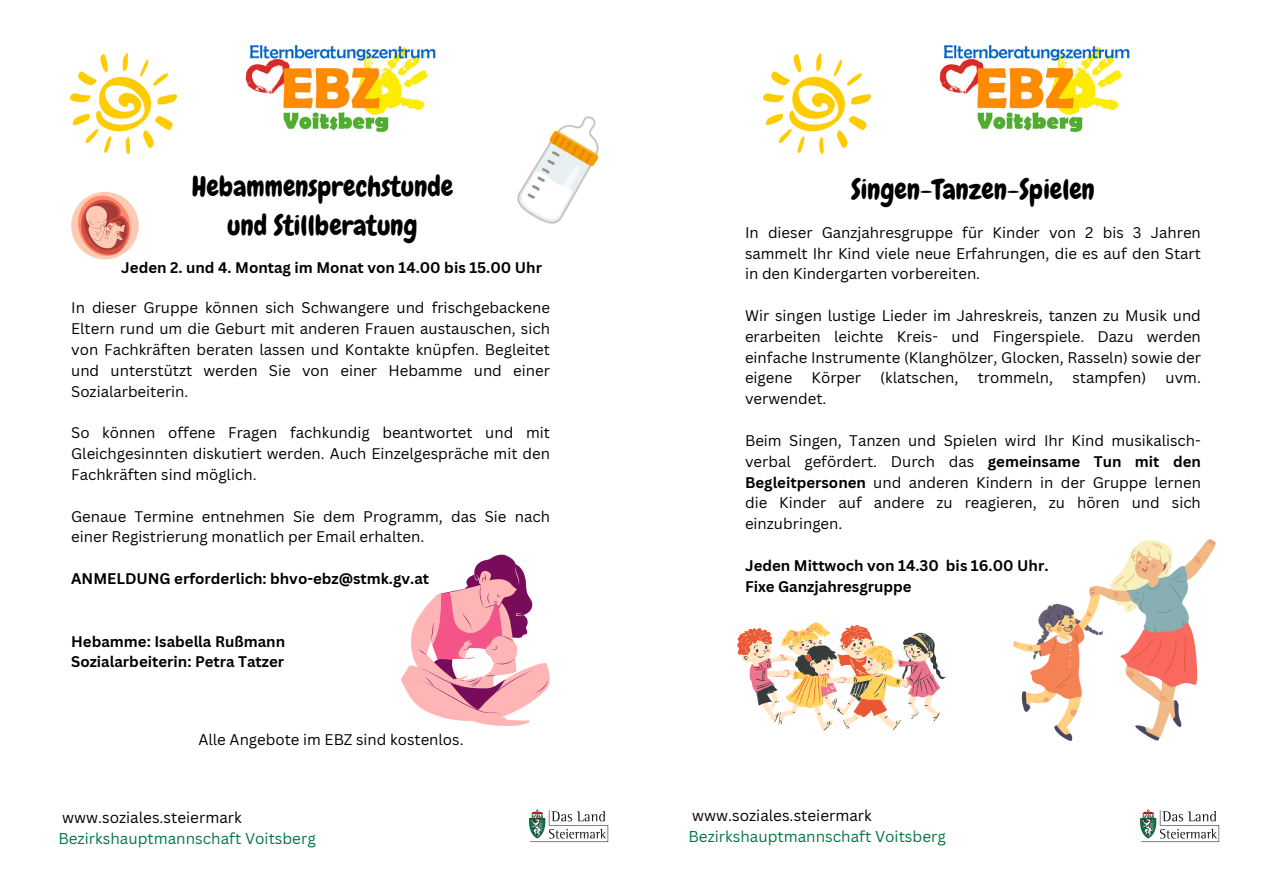
<style>
.page{position:relative;width:1263px;height:893px;background:#fff}
.page>*{position:absolute;margin:0;border:0;box-sizing:border-box;transform-origin:0 0}
.t1{font:27.75px/38.8px "Chewy";color:#000;text-align:center}
.t2{font:15.23px "Canva Sans";color:#047644}
.t3{font:15.23px "Canva Sans";color:#000}
.t4{font:15px/20.9px "Canva Sans";color:#000;text-align:justify}
.t5{font:700 15px/20.9px "Canva Sans";color:#000}
.s1{font-weight:700}
</style>
<div class="page">
<img style="left:245px;top:45px;width:191px;height:88px">
<img style="left:70px;top:54px;width:107px;height:99px">
<img style="left:939px;top:45px;width:191px;height:88px">
<img style="left:764px;top:54px;width:107px;height:99px">
<img style="left:529px;top:809px;width:80px;height:34px">
<img style="left:1140px;top:809px;width:80px;height:34px">
<div style="left:71px;top:192px;width:68px;height:67px;background:#ffcab3;border-radius:50%"></div>
<svg style="left:75px;top:192px;width:59px;height:67px"></svg>
<svg style="left:401px;top:554px;width:149px;height:172px"></svg>
<img style="left:518px;top:117px;width:81px;height:106px">
<svg style="left:737px;top:622px;width:209px;height:109px"></svg>
<img style="left:1013px;top:539px;width:202px;height:202px">
<p class="t1" style="left:192px;top:167px;width:263px">Hebammensprechstunde und Stillberatung</p>
<p class="t1" style="left:851px;top:170px;width:245px">Singen-Tanzen-Spielen</p>
<p class="t5" style="left:121px;top:257px;width:422px">Jeden 2. und 4. Montag im Monat von 14.00 bis 15.00 Uhr</p>
<h1 class="t4" style="left:71px;top:297px;width:480px">In dieser Gruppe können sich Schwangere und frischgebackene Eltern rund um die Geburt mit anderen Frauen austauschen, sich von Fachkräften beraten lassen und Kontakte knüpfen. Begleitet und unterstützt werden Sie von einer Hebamme und einer Sozialarbeiterin.</h1>
<p class="t4" style="left:71px;top:422px;width:480px">So können offene Fragen fachkundig beantwortet und mit Gleichgesinnten diskutiert werden. Auch Einzelgespräche mit den Fachkräften sind möglich.</p>
<h2 class="t4" style="left:71px;top:505px;width:480px">Genaue Termine entnehmen Sie dem Programm, das Sie nach einer Registrierung monatlich per Email erhalten.</h2>
<p class="t5" style="left:71px;top:568px;width:359px">ANMELDUNG erforderlich: bhvo-ebz@stmk.gv.at</p>
<p class="t4" style="left:745px;top:221px;width:457px">In dieser Ganzjahresgruppe für Kinder von 2 bis 3 Jahren sammelt Ihr Kind viele neue Erfahrungen, die es auf den Start in den Kindergarten vorbereiten.</p>
<p class="t4" style="left:745px;top:305px;width:457px">Wir singen lustige Lieder im Jahreskreis, tanzen zu Musik und erarbeiten leichte Kreis- und Fingerspiele. Dazu werden einfache Instrumente (Klanghölzer, Glocken, Rasseln) sowie der eigene</p>
<p class="t4" style="left:812px;top:367px;width:51px">Körper</p>
<p class="t4" style="left:880px;top:367px;width:80px">(klatschen,</p>
<p class="t4" style="left:978px;top:367px;width:77px">trommeln,</p>
<p class="t4" style="left:1072px;top:367px;width:75px">stampfen)</p>
<p class="t4" style="left:1165px;top:367px;width:37px">uvm.</p>
<p class="t4" style="left:745px;top:388px;width:83px">verwendet.</p>
<h1 class="t4" style="left:745px;top:430px;width:457px">Beim Singen, Tanzen und Spielen wird Ihr Kind musikalisch&shy;verbal gefördert. Durch das <span class="s1">gemeinsame Tun mit den Begleitpersonen</span> und anderen Kindern in der Gruppe lernen die Kinder auf andere zu reagieren, zu hören und sich einzubringen.</h1>
<p class="t5" style="left:745px;top:554px;width:305px">Jeden Mittwoch von 14.30 bis 16.00 Uhr.<br>Fixe Ganzjahresgruppe</p>
<p class="t5" style="left:71px;top:630px;width:215px">Hebamme: Isabella Rußmann<br>Sozialarbeiterin: Petra Tatzer</p>
<p class="t4" style="left:198px;top:729px;width:267px">Alle Angebote im EBZ sind kostenlos.</p>
<h2 class="t3" style="left:62px;top:806px;width:181px">www.soziales.steiermark</h2>
<h2 class="t2" style="left:58px;top:828px;width:259px">Bezirkshauptmannschaft Voitsberg</h2>
<p class="t3" style="left:692px;top:804px;width:181px">www.soziales.steiermark</p>
<p class="t2" style="left:688px;top:825px;width:259px">Bezirkshauptmannschaft Voitsberg</p>
</div>
